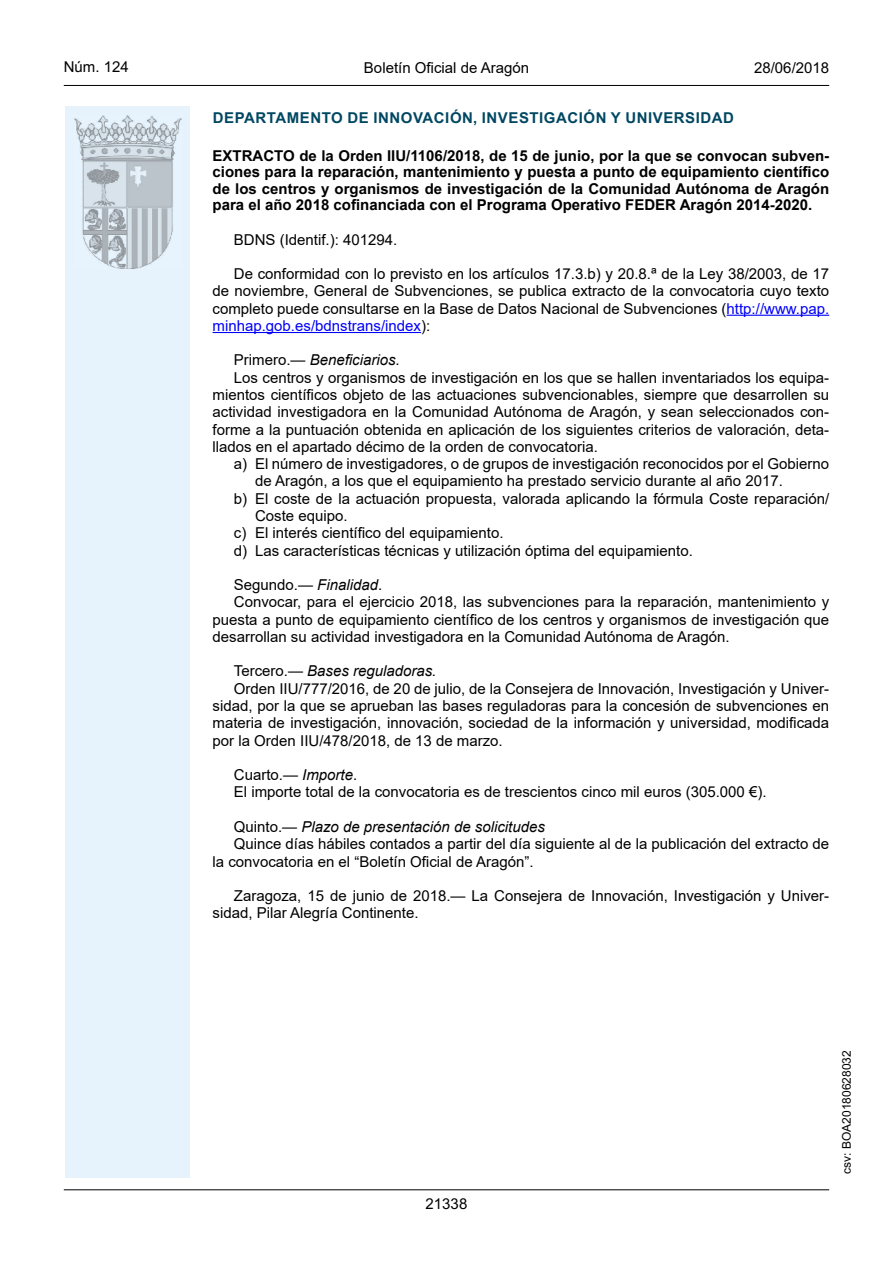
<style>
.page{position:relative;width:893px;height:1263px;background:#fff}
.page>*{position:absolute;margin:0;border:0;box-sizing:border-box;transform-origin:0 0}
.inicio_de_parrafo{font:15px/17.2px "Arial";color:#000;text-align:justify}
.Sangrado_01{font:15px/17.2px "Arial";color:#000}
.Titulo_text{font:700 15px/16.5px "Arial";color:#000;text-align:justify}
.inicio_de_parrafo-2{font:italic 15px "Arial";color:#000}
.emisor_text{font:15px "Arial Bold MT2";letter-spacing:.035em;color:#004762}
.estilo_head-c{font:15px "Arial";color:#000}
.estilo_head-d{font:15px "Arial MT2";color:#000}
.estilo_head-i{font:15px "Arial MT2";color:#000}
.numero_pagina{font:15px "Arial MT2";color:#000}
.estilo_head-i-2{font:12px "Arial MT2";color:#000}
.s1{font-family:"Arial Bold MT2";font-weight:400}
.s2{color:#0100fa}
.s3{font-style:normal}
.s4{font-family:"Arial MT2";font-style:normal}
.s5{font-style:italic}
.s6{font-family:"Arial MT2"}
</style>
<div class="page">
<div style="left:65px;top:106px;width:125px;height:1072px;background:#e6f3fd"></div>
<img style="left:75px;top:115px;width:106px;height:153px">
<hr style="left:64px;top:85px;width:765px;height:1px;background:#000">
<hr style="left:64px;top:1189px;width:765px;height:1px;background:#000">
<hr style="left:727px;top:315px;width:102px;height:1px;background:#0100fa">
<hr style="left:213px;top:332px;width:208px;height:1px;background:#0100fa">
<p class="estilo_head-i" style="left:64px;top:57px;width:67px">Núm. 124</p>
<p class="estilo_head-c" style="left:364px;top:57px;width:167px">Boletín Oficial de Aragón</p>
<p class="estilo_head-d" style="left:754px;top:57px;width:77px">28/06/2018</p>
<p class="emisor_text" style="left:213px;top:107px;width:523px">DEPARTAMENTO DE INNOVACIÓN, INVESTIGACIÓN Y UNIVERSIDAD</p>
<p class="Titulo_text" style="left:213px;top:147px;width:618px"><span class="s1">EXTRACTO de la Orden IIU/1106/2018, de 15 de junio, por la que se convocan subven&shy;</span>ciones para la reparación, mantenimiento y puesta a punto de equipamiento científico <span class="s1">de los centros y organismos de investigación de la Comunidad Autónoma de Aragón </span>para el año 2018 cofinanciada con el Programa Operativo FEDER Aragón 2014-2020.</p>
<p class="inicio_de_parrafo" style="left:234px;top:231px;width:165px">BDNS (Identif.): 401294.</p>
<p class="inicio_de_parrafo" style="left:213px;top:265px;width:618px;text-indent:21px">De conformidad con lo previsto en los artículos 17.3.b) y 20.8.ª de la Ley 38/2003, de 17 de noviembre, General de Subvenciones, se publica extracto de la convocatoria cuyo texto completo puede consultarse en la Base de Datos Nacional de Subvenciones (<span class="s2">http://www.pap. minhap.gob.es/bdnstrans/index</span>):</p>
<p class="inicio_de_parrafo-2" style="left:234px;top:350px;width:167px"><span class="s3">Primero.—</span> Beneficiarios<span class="s4">.</span></p>
<p class="inicio_de_parrafo" style="left:213px;top:369px;width:618px;text-indent:21px">Los centros y organismos de investigación en los que se hallen inventariados los equipa&shy;mientos científicos objeto de las actuaciones subvencionables, siempre que desarrollen su actividad investigadora en la Comunidad Autónoma de Aragón, y sean seleccionados con&shy;forme a la puntuación obtenida en aplicación de los siguientes criterios de valoración, deta&shy;llados en el apartado décimo de la orden de convocatoria.</p>
<p class="Sangrado_01" style="left:255px;top:455px;width:575px;text-indent:-21px">a) El número de investigadores, o de grupos de investigación reconocidos por el Gobierno de Aragón, a los que el equipamiento ha prestado servicio durante al año 2017.</p>
<p class="Sangrado_01" style="left:255px;top:490px;width:575px;text-indent:-21px">b) El coste de la actuación propuesta, valorada aplicando la fórmula Coste reparación/<br>Coste equipo.</p>
<p class="Sangrado_01" style="left:234px;top:524px;width:271px">c) El interés científico del equipamiento.</p>
<p class="Sangrado_01" style="left:234px;top:541px;width:460px">d) Las características técnicas y utilización óptima del equipamiento.</p>
<p class="inicio_de_parrafo" style="left:234px;top:576px;width:150px">Segundo.— <span class="s5">Finalidad</span><span class="s6">.</span></p>
<p class="inicio_de_parrafo" style="left:213px;top:593px;width:618px;text-indent:21px">Convocar, para el ejercicio 2018, las subvenciones para la reparación, mantenimiento y puesta a punto de equipamiento científico de los centros y organismos de investigación que desarrollan su actividad investigadora en la Comunidad Autónoma de Aragón.</p>
<p class="inicio_de_parrafo-2" style="left:234px;top:661px;width:204px"><span class="s3">Tercero.—</span> Bases reguladoras.</p>
<p class="inicio_de_parrafo" style="left:213px;top:680px;width:618px;text-indent:21px">Orden IIU/777/2016, de 20 de julio, de la Consejera de Innovación, Investigación y Univer&shy;sidad, por la que se aprueban las bases reguladoras para la concesión de subvenciones en materia de investigación, innovación, sociedad de la información y universidad, modificada por la Orden IIU/478/2018, de 13 de marzo.</p>
<p class="inicio_de_parrafo" style="left:234px;top:766px;width:125px">Cuarto.— <span class="s5">Importe</span><span class="s6">.</span></p>
<p class="inicio_de_parrafo" style="left:234px;top:783px;width:534px">El importe total de la convocatoria es de trescientos cinco mil euros (305.000 €).</p>
<p class="inicio_de_parrafo-2" style="left:234px;top:817px;width:312px"><span class="s3">Quinto.—</span> Plazo de presentación de solicitudes</p>
<p class="inicio_de_parrafo" style="left:213px;top:835px;width:618px;text-indent:21px">Quince días hábiles contados a partir del día siguiente al de la publicación del extracto de la convocatoria en el “Boletín Oficial de Aragón”.</p>
<p class="inicio_de_parrafo" style="left:213px;top:887px;width:618px;text-indent:21px">Zaragoza, 15 de junio de 2018.— La Consejera de Innovación, Investigación y Univer&shy;sidad, Pilar Alegría Continente.</p>
<p class="numero_pagina" style="left:426px;top:1193px;width:43px">21338</p>
<p class="estilo_head-i-2" style="left:838px;top:1174px;width:125px;rotate:-90deg">csv: BOA20180628032</p>
</div>
